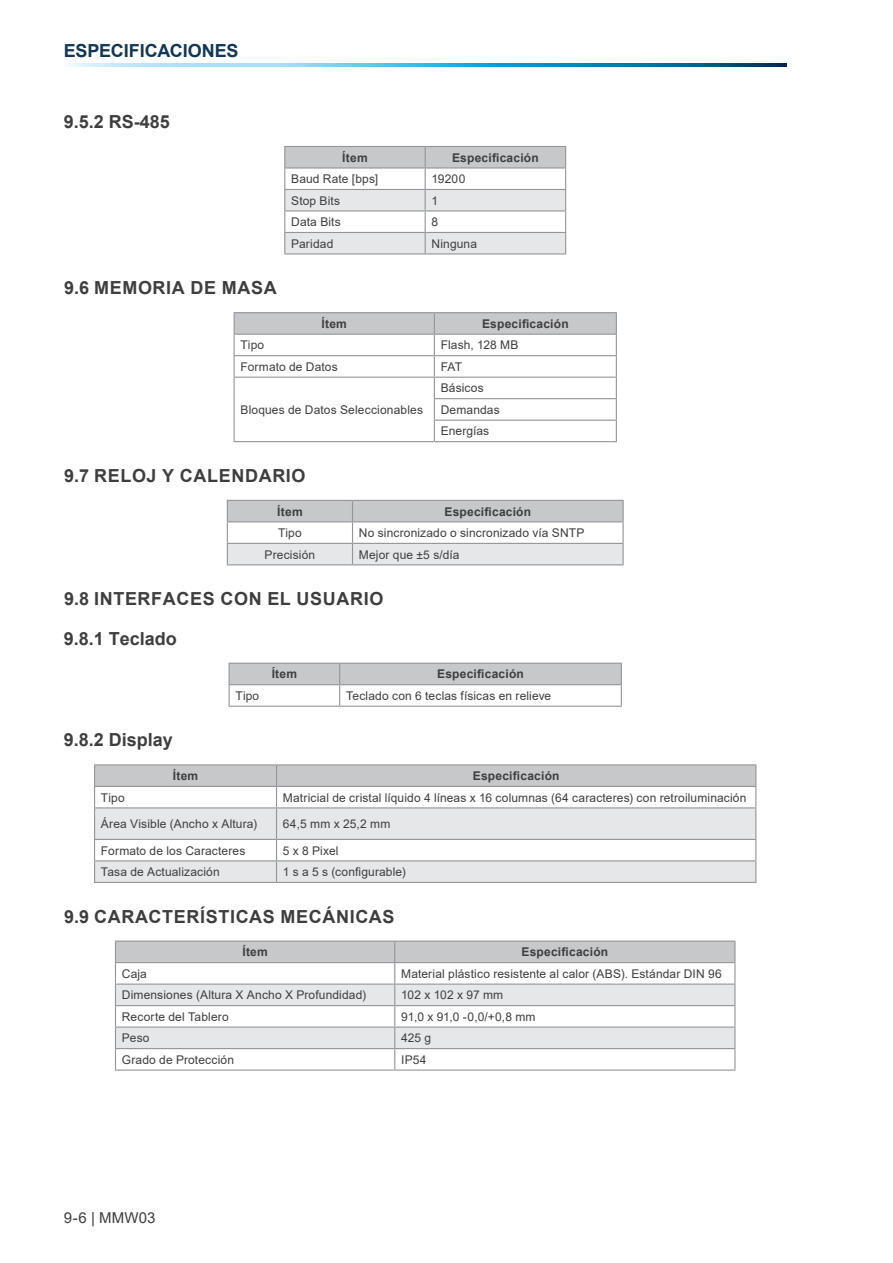
<style>
.page{position:relative;width:893px;height:1263px;background:#fff}
.page>*{position:absolute;margin:0;border:0;box-sizing:border-box;transform-origin:0 0}
.t1{font:700 18px "Arial";letter-spacing:.035em;color:#3e3e3f}
.t2{font:700 18px "Arial";color:#3e3e3f}
.t3{font:700 18px "Arial";letter-spacing:-.005em;color:#133654}
.t4{font:15px "Arial";letter-spacing:.01em;color:#3e3e3f}
.Miolo_-_Esquerda{font:12px "Arial";letter-spacing:.01em;color:#3e3e3f}
.Cabeçalho_-_Centro{font:700 12px "Arial";letter-spacing:.02em;color:#3e3e3f}
.Miolo_-_Centro{font:12px "Arial";letter-spacing:.015em;color:#3e3e3f}
</style>
<div class="page">
<svg style="left:67px;top:64px;width:720px;height:3px"></svg>
<svg style="left:284px;top:146px;width:282px;height:107px"></svg>
<hr style="left:284px;top:167px;width:141px;height:2px;background:#939598">
<hr style="left:425px;top:167px;width:141px;height:2px;background:#939598">
<hr style="left:284px;top:189px;width:141px;height:1px;background:#939598">
<hr style="left:425px;top:189px;width:141px;height:1px;background:#939598">
<hr style="left:284px;top:210px;width:141px;height:2px;background:#939598">
<hr style="left:425px;top:210px;width:141px;height:2px;background:#939598">
<hr style="left:284px;top:232px;width:141px;height:1px;background:#939598">
<hr style="left:425px;top:232px;width:141px;height:1px;background:#939598">
<hr style="left:284px;top:253px;width:141px;height:1px;background:#939598">
<hr style="left:425px;top:253px;width:141px;height:1px;background:#939598">
<hr style="left:234px;top:312px;width:200px;height:1px;background:#939598">
<hr style="left:434px;top:312px;width:183px;height:1px;background:#939598">
<svg style="left:234px;top:313px;width:383px;height:128px"></svg>
<hr style="left:234px;top:334px;width:200px;height:1px;background:#939598">
<hr style="left:434px;top:334px;width:183px;height:1px;background:#939598">
<hr style="left:234px;top:355px;width:200px;height:1px;background:#939598">
<hr style="left:434px;top:355px;width:183px;height:1px;background:#939598">
<hr style="left:234px;top:377px;width:200px;height:1px;background:#939598">
<hr style="left:434px;top:377px;width:183px;height:1px;background:#939598">
<hr style="left:434px;top:398px;width:183px;height:1px;background:#939598">
<hr style="left:434px;top:420px;width:183px;height:1px;background:#939598">
<hr style="left:234px;top:441px;width:200px;height:1px;background:#939598">
<hr style="left:434px;top:441px;width:183px;height:1px;background:#939598">
<hr style="left:352px;top:500px;width:272px;height:1px;background:#939598">
<hr style="left:622px;top:501px;width:2px;height:20px;background:#939598">
<hr style="left:622px;top:522px;width:2px;height:21px;background:#939598">
<svg style="left:227px;top:500px;width:396px;height:64px"></svg>
<hr style="left:622px;top:544px;width:2px;height:20px;background:#939598">
<hr style="left:227px;top:521px;width:125px;height:1px;background:#939598">
<hr style="left:352px;top:521px;width:272px;height:1px;background:#939598">
<hr style="left:227px;top:543px;width:125px;height:1px;background:#939598">
<hr style="left:352px;top:543px;width:272px;height:1px;background:#939598">
<hr style="left:227px;top:564px;width:125px;height:1px;background:#939598">
<hr style="left:352px;top:564px;width:272px;height:1px;background:#939598">
<svg style="left:229px;top:663px;width:393px;height:43px"></svg>
<hr style="left:229px;top:684px;width:111px;height:1px;background:#939598">
<hr style="left:340px;top:684px;width:282px;height:1px;background:#939598">
<hr style="left:229px;top:706px;width:111px;height:1px;background:#939598">
<hr style="left:340px;top:706px;width:282px;height:1px;background:#939598">
<svg style="left:95px;top:808px;width:660px;height:74px;fill:#e6e7e9"></svg>
<hr style="left:94px;top:764px;width:183px;height:1px;background:#939598">
<hr style="left:277px;top:764px;width:479px;height:1px;background:#939598">
<svg style="left:94px;top:765px;width:662px;height:42px"></svg>
<hr style="left:94px;top:808px;width:1px;height:31px;background:#939598">
<hr style="left:276px;top:808px;width:1px;height:31px;background:#939598">
<hr style="left:755px;top:808px;width:1px;height:31px;background:#939598">
<svg style="left:94px;top:840px;width:1px;height:42px"></svg>
<svg style="left:276px;top:840px;width:1px;height:42px"></svg>
<svg style="left:755px;top:840px;width:1px;height:42px"></svg>
<hr style="left:94px;top:786px;width:183px;height:1px;background:#939598">
<hr style="left:277px;top:786px;width:479px;height:1px;background:#939598">
<hr style="left:94px;top:807px;width:183px;height:1px;background:#939598">
<hr style="left:277px;top:807px;width:479px;height:1px;background:#939598">
<hr style="left:94px;top:839px;width:183px;height:1px;background:#939598">
<hr style="left:277px;top:839px;width:479px;height:1px;background:#939598">
<hr style="left:94px;top:860px;width:183px;height:1px;background:#939598">
<hr style="left:277px;top:860px;width:479px;height:1px;background:#939598">
<hr style="left:94px;top:882px;width:183px;height:1px;background:#939598">
<hr style="left:277px;top:882px;width:479px;height:1px;background:#939598">
<hr style="left:115px;top:940px;width:280px;height:2px;background:#939598">
<hr style="left:395px;top:940px;width:340px;height:2px;background:#939598">
<svg style="left:115px;top:941px;width:620px;height:128px"></svg>
<hr style="left:115px;top:962px;width:280px;height:1px;background:#939598">
<hr style="left:395px;top:962px;width:340px;height:1px;background:#939598">
<hr style="left:115px;top:983px;width:280px;height:2px;background:#939598">
<hr style="left:395px;top:983px;width:340px;height:2px;background:#939598">
<hr style="left:115px;top:1005px;width:280px;height:1px;background:#939598">
<hr style="left:395px;top:1005px;width:340px;height:1px;background:#939598">
<hr style="left:115px;top:1026px;width:280px;height:2px;background:#939598">
<hr style="left:395px;top:1026px;width:340px;height:2px;background:#939598">
<hr style="left:115px;top:1048px;width:280px;height:1px;background:#939598">
<hr style="left:395px;top:1048px;width:340px;height:1px;background:#939598">
<hr style="left:115px;top:1069px;width:280px;height:2px;background:#939598">
<hr style="left:395px;top:1069px;width:340px;height:2px;background:#939598">
<h1 class="t3" style="left:64px;top:38px;width:176px">ESPECIFICACIONES</h1>
<p class="t1" style="left:64px;top:109px;width:108px">9.5.2 RS-485</p>
<p class="t1" style="left:64px;top:275px;width:214px">9.6 MEMORIA DE MASA</p>
<p class="Cabeçalho_-_Centro" style="left:342px;top:149px;width:27px">Ítem</p>
<p class="Cabeçalho_-_Centro" style="left:452px;top:149px;width:88px">Especificación</p>
<p class="Miolo_-_Esquerda" style="left:291px;top:171px;width:88px">Baud Rate [bps]</p>
<p class="Miolo_-_Esquerda" style="left:432px;top:171px;width:35px">19200</p>
<p class="Miolo_-_Esquerda" style="left:291px;top:192px;width:50px">Stop Bits</p>
<p class="Miolo_-_Esquerda" style="left:432px;top:192px;width:8px">1</p>
<p class="Miolo_-_Esquerda" style="left:291px;top:214px;width:51px">Data Bits</p>
<p class="Miolo_-_Esquerda" style="left:432px;top:214px;width:8px">8</p>
<p class="Miolo_-_Esquerda" style="left:291px;top:235px;width:44px">Paridad</p>
<p class="Miolo_-_Esquerda" style="left:432px;top:235px;width:47px">Ninguna</p>
<p class="Cabeçalho_-_Centro" style="left:321px;top:315px;width:27px">Ítem</p>
<p class="Cabeçalho_-_Centro" style="left:482px;top:315px;width:88px">Especificación</p>
<p class="Miolo_-_Esquerda" style="left:240px;top:337px;width:25px">Tipo</p>
<p class="Miolo_-_Esquerda" style="left:441px;top:337px;width:79px">Flash, 128 MB</p>
<p class="Miolo_-_Esquerda" style="left:240px;top:358px;width:99px">Formato de Datos</p>
<p class="Miolo_-_Esquerda" style="left:441px;top:358px;width:23px">FAT</p>
<p class="Miolo_-_Esquerda" style="left:240px;top:401px;width:184px">Bloques de Datos Seleccionables</p>
<p class="Miolo_-_Esquerda" style="left:441px;top:380px;width:45px">Básicos</p>
<p class="Miolo_-_Esquerda" style="left:441px;top:401px;width:60px">Demandas</p>
<p class="Miolo_-_Esquerda" style="left:441px;top:423px;width:50px">Energías</p>
<p class="t1" style="left:64px;top:463px;width:243px">9.7 RELOJ Y CALENDARIO</p>
<p class="Cabeçalho_-_Centro" style="left:277px;top:503px;width:27px">Ítem</p>
<p class="Cabeçalho_-_Centro" style="left:444px;top:503px;width:88px">Especificación</p>
<p class="Miolo_-_Centro" style="left:278px;top:524px;width:25px">Tipo</p>
<p class="Miolo_-_Esquerda" style="left:359px;top:524px;width:227px">No sincronizado o sincronizado vía SNTP</p>
<p class="Miolo_-_Centro" style="left:265px;top:546px;width:52px">Precisión</p>
<p class="Miolo_-_Esquerda" style="left:359px;top:546px;width:102px">Mejor que ±5 s/día</p>
<p class="t1" style="left:64px;top:586px;width:321px">9.8 INTERFACES CON EL USUARIO</p>
<p class="t2" style="left:64px;top:626px;width:115px">9.8.1 Teclado</p>
<p class="Cabeçalho_-_Centro" style="left:272px;top:666px;width:27px">Ítem</p>
<p class="Cabeçalho_-_Centro" style="left:437px;top:666px;width:88px">Especificación</p>
<p class="Miolo_-_Esquerda" style="left:235px;top:687px;width:25px">Tipo</p>
<p class="Miolo_-_Esquerda" style="left:346px;top:687px;width:207px">Teclado con 6 teclas físicas en relieve</p>
<p class="t2" style="left:64px;top:727px;width:111px">9.8.2 Display</p>
<p class="Cabeçalho_-_Centro" style="left:173px;top:767px;width:27px">Ítem</p>
<p class="Cabeçalho_-_Centro" style="left:473px;top:767px;width:88px">Especificación</p>
<p class="Miolo_-_Esquerda" style="left:101px;top:789px;width:25px">Tipo</p>
<p class="Miolo_-_Esquerda" style="left:283px;top:789px;width:465px">Matricial de cristal líquido 4 líneas x 16 columnas (64 caracteres) con retroiluminación</p>
<p class="Miolo_-_Esquerda" style="left:101px;top:815px;width:158px">Área Visible (Ancho x Altura)</p>
<p class="Miolo_-_Esquerda" style="left:283px;top:815px;width:109px">64,5 mm x 25,2 mm</p>
<p class="Miolo_-_Esquerda" style="left:101px;top:842px;width:146px">Formato de los Caracteres</p>
<p class="Miolo_-_Esquerda" style="left:283px;top:842px;width:57px">5 x 8 Pixel</p>
<p class="Miolo_-_Esquerda" style="left:101px;top:863px;width:120px">Tasa de Actualización</p>
<p class="Miolo_-_Esquerda" style="left:283px;top:863px;width:124px">1 s a 5 s (configurable)</p>
<p class="t1" style="left:64px;top:903px;width:332px">9.9 CARACTERÍSTICAS MECÁNICAS</p>
<p class="Cabeçalho_-_Centro" style="left:242px;top:943px;width:27px">Ítem</p>
<p class="Cabeçalho_-_Centro" style="left:521px;top:943px;width:88px">Especificación</p>
<p class="Miolo_-_Esquerda" style="left:122px;top:965px;width:27px">Caja</p>
<p class="Miolo_-_Esquerda" style="left:401px;top:965px;width:322px">Material plástico resistente al calor (ABS). Estándar DIN 96</p>
<p class="Miolo_-_Esquerda" style="left:122px;top:987px;width:246px">Dimensiones (Altura X Ancho X Profundidad)</p>
<p class="Miolo_-_Esquerda" style="left:401px;top:987px;width:104px">102 x 102 x 97 mm</p>
<p class="Miolo_-_Esquerda" style="left:122px;top:1008px;width:108px">Recorte del Tablero</p>
<p class="Miolo_-_Esquerda" style="left:401px;top:1008px;width:136px">91,0 x 91,0 -0,0/+0,8 mm</p>
<p class="Miolo_-_Esquerda" style="left:122px;top:1030px;width:29px">Peso</p>
<p class="Miolo_-_Esquerda" style="left:401px;top:1030px;width:32px">425 g</p>
<p class="Miolo_-_Esquerda" style="left:122px;top:1051px;width:114px">Grado de Protección</p>
<p class="Miolo_-_Esquerda" style="left:401px;top:1051px;width:27px">IP54</p>
<p class="t4" style="left:64px;top:1207px;width:93px">9-6 | MMW03</p>
</div>
